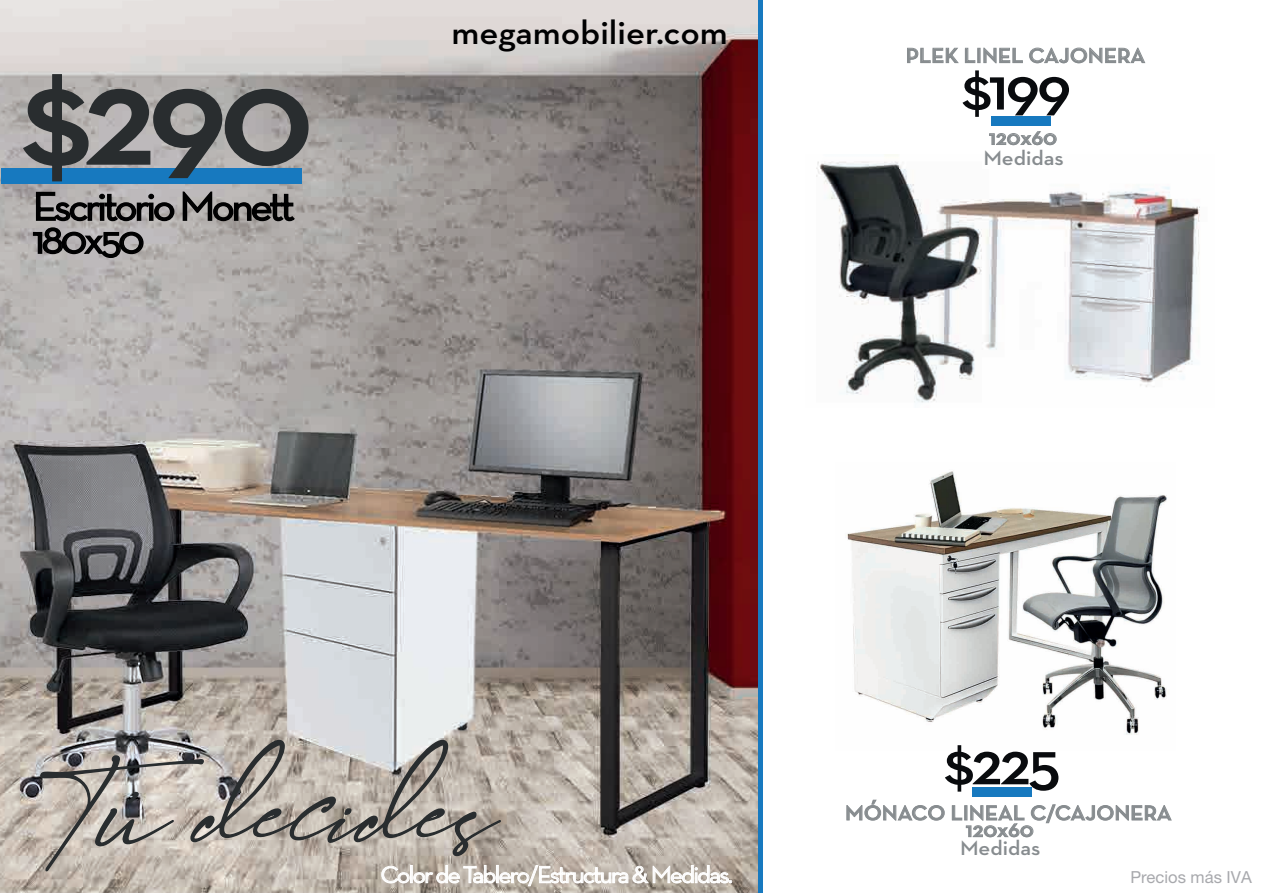
<style>
.page{position:relative;width:1263px;height:893px;background:#fff}
.page>*{position:absolute;margin:0;border:0;box-sizing:border-box;transform-origin:0 0}
.t1{font:600 142.8px "Neutra Text";color:#292d2f;scale:1.06 1}
.t2{font:88.5px "Signatie";color:#292d2f}
.t3{font:600 62.7px "Neutra Text";letter-spacing:-.05em;color:#090b0e;scale:1.06 1}
.t4{font:40.5px/33px "Neutra Text";letter-spacing:-.075em;color:#000001;scale:1.06 1}
.t5{font:600 34.05px "Neutra Text";color:#000001;scale:1.06 1}
.t6{font:24px "Neutra Text";letter-spacing:-.075em;color:#fff;scale:1.06 1}
.t7{font:600 21.15px/16.6px "Neutra Text";color:#878c8f;scale:1.06 1}
.t8{font:16.65px "Helvetica Neue";color:#a8a9ad}
</style>
<div class="page">
<div style="left:757px;top:0;width:5px;height:893px;background:#1779bf"></div>
<img style="left:1px;top:0;width:756px;height:893px">
<img style="left:846px;top:471px;width:321px;height:264px">
<div style="left:972px;top:787px;width:60px;height:10px;background:#1779bf"></div>
<svg style="left:846px;top:800px;width:98px;height:21px"></svg>
<svg style="left:952px;top:804px;width:219px;height:33px"></svg>
<img style="left:816px;top:155px;width:384px;height:248px">
<div style="left:991px;top:116px;width:60px;height:9px;background:#1779bf"></div>
<svg style="left:907px;top:48px;width:51px;height:15px"></svg>
<svg style="left:965px;top:48px;width:10px;height:15px"></svg>
<div style="left:977px;top:48px;width:3px;height:15px;border:1px solid #878c8f"></div>
<svg style="left:983px;top:48px;width:40px;height:15px"></svg>
<svg style="left:1029px;top:48px;width:116px;height:15px"></svg>
<svg style="left:989px;top:131px;width:67px;height:14px"></svg>
<svg style="left:39px;top:739px;width:693px;height:148px;background:#b3aca4"></svg>
<svg style="left:182px;top:191px;width:114px;height:31px;background:#817e7d"></svg>
<svg style="left:32px;top:191px;width:143px;height:68px;background:#8e8b8b"></svg>
<div style="left:1px;top:169px;width:300px;height:15px;background:#1779bf"></div>
<svg style="left:22px;top:73px;width:287px;height:109px;background:#969fa7"></svg>
<h1 class="t1" style="left:22px;top:28px;width:277px">$290</h1>
<h3 class="t4" style="left:33px;top:189px;width:249px">Escritorio Monett<br>180x50</h3>
<h3 class="t5" style="left:452px;top:11px;width:262px">megamobilier.com</h3>
<p class="t7" style="left:906px;top:47px;width:228px">PLEK LINEL CAJONERA</p>
<h3 class="t3" style="left:961px;top:50px;width:105px">$199</h3>
<p class="t7" style="left:983px;top:127px;width:77px;line-height:20.1px">120x60<br>Medidas</p>
<h2 class="t2" style="left:41px;top:760px;width:460px">Tú decides</h2>
<p class="t6" style="left:380px;top:860px;width:334px">Color de Tablero/Estructura &amp; Medidas.</p>
<h3 class="t3" style="left:944px;top:724px;width:112px">$225</h3>
<p class="t7" style="left:966px;top:804px;width:196px;text-indent:-121px">MÓNACO LINEAL C/CAJONERA<br>120x60</p>
<p class="t7" style="left:960px;top:839px;width:77px">Medidas</p>
<p class="t8" style="left:1130px;top:867px;width:123px">Precios más IVA</p>
</div>
